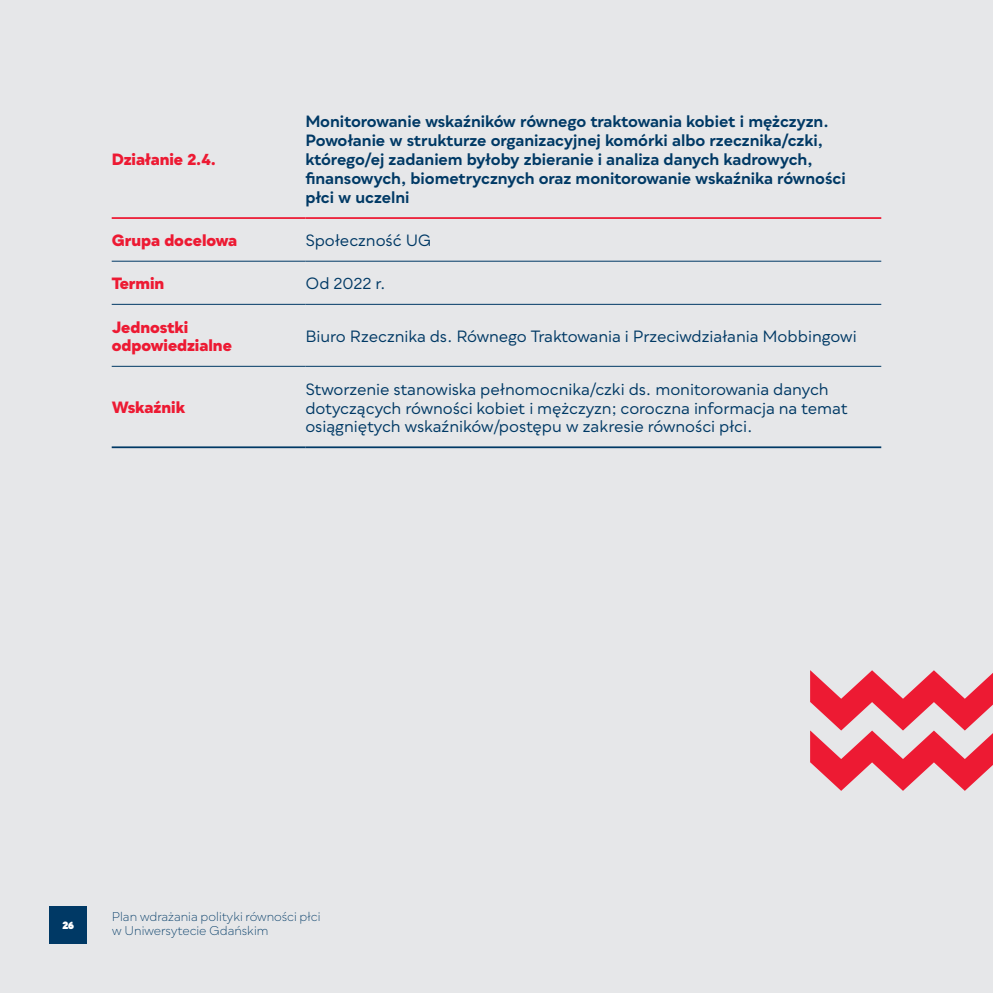
<style>
.page{position:relative;width:993px;height:993px;background:#fff}
.page>*{position:absolute;margin:0;border:0;box-sizing:border-box;transform-origin:0 0}
.t1{font:15.75px/18.9px "Qualion";letter-spacing:-.005em;color:#003965}
.t2{font:700 15.75px/18.9px "Qualion";letter-spacing:-.005em;color:#003965}
.t3{font:800 15.75px/18.9px "Qualion";letter-spacing:-.005em;color:#ed1a33}
.t4{font:300 12.25px/14.7px "Qualion";letter-spacing:-.005em;color:#003965}
.t5{font:900 10.5px "Qualion";color:#fff}
</style>
<div class="page">
<div style="left:0;top:0;width:992px;height:992px;background:#e6e7e9"></div>
<div style="left:50px;top:905px;width:37px;height:38px;background:#003965"></div>
<hr style="left:112px;top:446px;width:193px;height:2px;background:#003965">
<hr style="left:305px;top:446px;width:576px;height:2px;background:#003965">
<hr style="left:112px;top:217px;width:193px;height:2px;background:#ed1a33">
<hr style="left:305px;top:217px;width:576px;height:2px;background:#ed1a33">
<hr style="left:112px;top:261px;width:193px;height:1px;background:#003965">
<hr style="left:305px;top:261px;width:576px;height:1px;background:#003965">
<hr style="left:112px;top:304px;width:193px;height:1px;background:#003965">
<hr style="left:305px;top:304px;width:576px;height:1px;background:#003965">
<hr style="left:112px;top:366px;width:193px;height:1px;background:#003965">
<hr style="left:305px;top:366px;width:576px;height:1px;background:#003965">
<svg style="left:810px;top:670px;width:182px;height:120px"></svg>
<p class="t3" style="left:112px;top:150px;width:106px">Działanie 2.4.</p>
<p class="t2" style="left:305px;top:113px;width:541px">Monitorowanie wskaźników równego traktowania kobiet i mężczyzn.<br>Powołanie w strukturze organizacyjnej komórki albo rzecznika/czki, którego/ej zadaniem byłoby zbieranie i analiza danych kadrowych, finansowych, biometrycznych oraz monitorowanie wskaźnika równości płci w uczelni</p>
<p class="t3" style="left:112px;top:231px;width:127px">Grupa docelowa</p>
<p class="t1" style="left:305px;top:231px;width:128px">Społeczność UG</p>
<p class="t3" style="left:112px;top:274px;width:54px">Termin</p>
<p class="t1" style="left:305px;top:274px;width:82px">Od 2022 r.</p>
<p class="t3" style="left:112px;top:317px;width:122px">Jednostki odpowiedzialne</p>
<p class="t1" style="left:305px;top:327px;width:552px">Biuro Rzecznika ds. Równego Traktowania i Przeciwdziałania Mobbingowi</p>
<p class="t3" style="left:112px;top:398px;width:75px">Wskaźnik</p>
<p class="t1" style="left:305px;top:379px;width:544px">Stworzenie stanowiska pełnomocnika/czki ds. monitorowania danych dotyczących równości kobiet i mężczyzn; coroczna informacja na temat osiągniętych wskaźników/postępu w zakresie równości płci.</p>
<p class="t5" style="left:62px;top:919px;width:13px">26</p>
<p class="t4" style="left:112px;top:908px;width:210px">Plan wdrażania polityki równości płci w Uniwersytecie Gdańskim</p>
</div>
